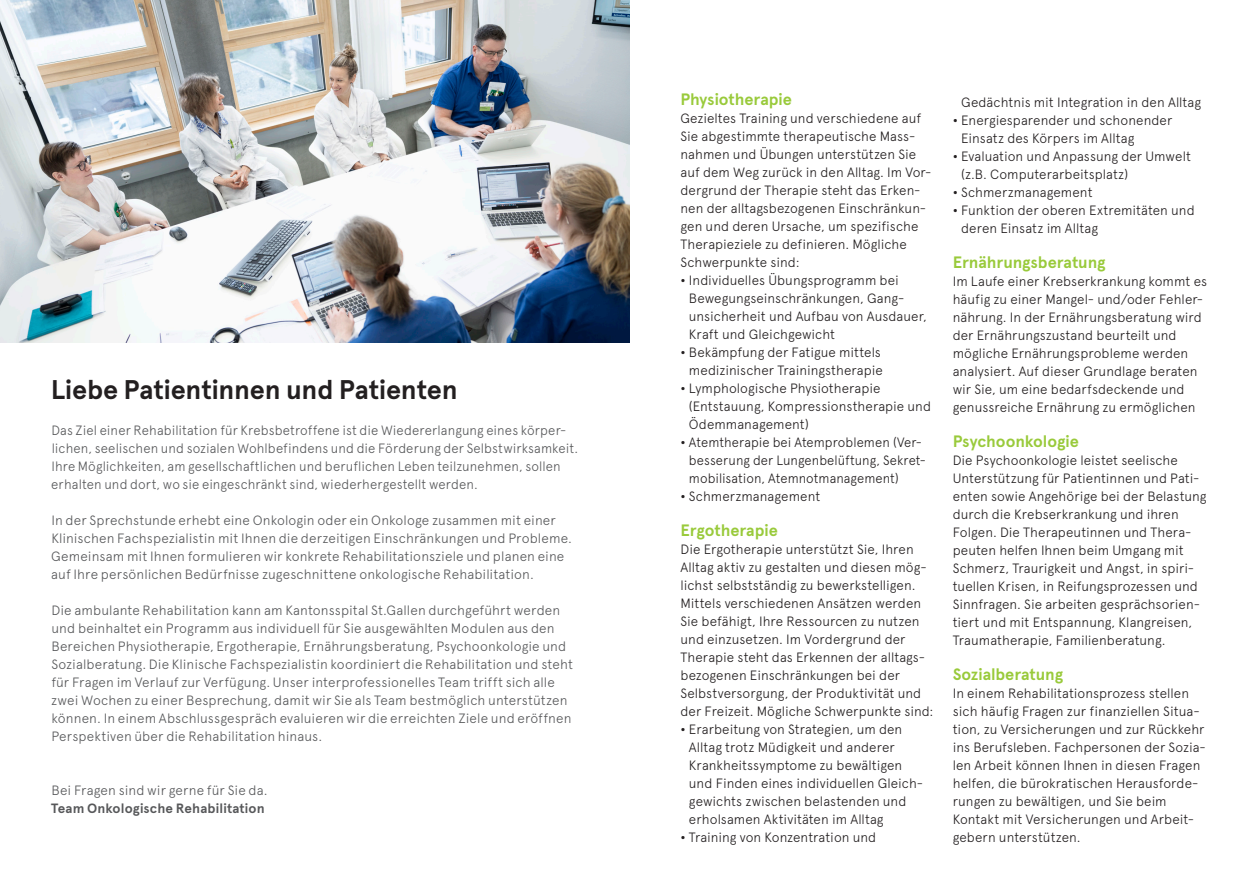
<style>
.page{position:relative;width:1259px;height:893px;background:#fff}
.page>*{position:absolute;margin:0;border:0;box-sizing:border-box;transform-origin:0 0}
.t1{font:700 27px "Apercu";letter-spacing:-.005em;color:#231f20}
.t2{font:700 16.5px "Apercu";letter-spacing:-.005em;color:#99ca3b}
.t3{font:300 13.5px/18px "Apercu";letter-spacing:.005em;color:#231f20}
.t4{font:300 13.5px/18px "Apercu";letter-spacing:.01em;color:#57585a}
.t5{font:300 13.5px/18px "Apercu";letter-spacing:.005em;color:#231f20;scale:.96 1}
.t6{font:700 13.5px "Apercu";letter-spacing:.01em;color:#57585a}
.s1{font-weight:700}
</style>
<div class="page">
<img style="left:0;top:0;width:629px;height:342px">
<h1 class="t1" style="left:51px;top:373px;width:408px">Liebe Patientinnen und Patienten</h1>
<p class="t4" style="left:51px;top:421px;width:528px">Das Ziel einer Rehabilitation für Krebsbetroffene ist die Wiedererlangung eines körper&shy;lichen, seelischen und sozialen Wohlbefindens und die Förderung der Selbstwirksamkeit.<br>Ihre Möglichkeiten, am gesellschaftlichen und beruflichen Leben teilzunehmen, sollen erhalten und dort, wo sie eingeschränkt sind, wiederhergestellt werden.</p>
<p class="t4" style="left:51px;top:511px;width:522px">In der Sprechstunde erhebt eine Onkologin oder ein Onkologe zusammen mit einer Klinischen Fachspezialistin mit Ihnen die derzeitigen Einschränkungen und Probleme.<br>Gemeinsam mit Ihnen formulieren wir konkrete Rehabilitationsziele und planen eine auf Ihre persönlichen Bedürfnisse zugeschnittene onkologische Rehabilitation.</p>
<p class="t4" style="left:51px;top:601px;width:523px">Die ambulante Rehabilitation kann am Kantonsspital St.Gallen durchgeführt werden und beinhaltet ein Programm aus individuell für Sie ausgewählten Modulen aus den Bereichen Physiotherapie, Ergotherapie, Ernährungsberatung, Psychoonkologie und Sozialberatung. Die Klinische Fachspezialistin koordiniert die Rehabilitation und steht für Fragen im Verlauf zur Verfügung. Unser interprofessionelles Team trifft sich alle zwei Wochen zu einer Besprechung, damit wir Sie als Team bestmöglich unterstützen können. In einem Abschlussgespräch evaluieren wir die erreichten Ziele und eröffnen Perspektiven über die Rehabilitation hinaus.</p>
<p class="t4" style="left:51px;top:781px;width:218px">Bei Fragen sind wir gerne für Sie da.</p>
<p class="t6" style="left:51px;top:800px;width:215px">Team Onkologische Rehabilitation</p>
<p class="t2" style="left:680px;top:90px;width:113px">Physiotherapie</p>
<p class="t3" style="left:680px;top:109px;width:252px">Gezieltes Training und verschiedene auf Sie abgestimmte therapeutische Mass&shy;nahmen und Übungen unterstützen Sie auf dem Weg zurück in den Alltag. Im Vor&shy;dergrund der Therapie steht das Erken&shy;nen der alltagsbezogenen Einschränkun&shy;gen und deren Ursache, um spezifische Therapieziele zu definieren. Mögliche Schwerpunkte sind:</p>
<p class="t3" style="left:689px;top:271px;width:239px;text-indent:-8px"><span class="s1">•</span> Individuelles Übungsprogramm bei Bewegungseinschränkungen, Gang&shy;unsicherheit und Aufbau von Ausdauer, Kraft und Gleichgewicht</p>
<p class="t3" style="left:680px;top:343px;width:204px;text-align:right"><span class="s1">•</span> Bekämpfung der Fatigue mittels medizinischer Trainingstherapie</p>
<p class="t3" style="left:689px;top:379px;width:244px;text-indent:-8px"><span class="s1">•</span> Lymphologische Physiotherapie (Entstauung, Kompressionstherapie und<br>Ödemmanagement)</p>
<p class="t5" style="left:689px;top:433px;width:248px;text-indent:-8px"><span class="s1">•</span> Atemtherapie bei Atemproblemen (Ver&shy;besserung der Lungenbelüftung, Sekret&shy;mobilisation, Atemnotmanagement)</p>
<p class="t3" style="left:680px;top:487px;width:141px"><span class="s1">•</span> Schmerzmanagement</p>
<p class="t2" style="left:680px;top:521px;width:99px">Ergotherapie</p>
<p class="t3" style="left:680px;top:540px;width:254px">Die Ergotherapie unterstützt Sie, Ihren Alltag aktiv zu gestalten und diesen mög&shy;lichst selbstständig zu bewerkstelligen.<br>Mittels verschiedenen Ansätzen werden Sie befähigt, Ihre Ressourcen zu nutzen und einzusetzen. Im Vordergrund der Therapie steht das Erkennen der alltags&shy;bezogenen Einschränkungen bei der Selbstversorgung, der Produktivität und der Freizeit. Mögliche Schwerpunkte sind:</p>
<p class="t3" style="left:689px;top:720px;width:236px;text-indent:-8px"><span class="s1">•</span> Erarbeitung von Strategien, um den Alltag trotz Müdigkeit und anderer Krankheitssymptome zu bewältigen und Finden eines individuellen Gleich&shy;gewichts zwischen belastenden und erholsamen Aktivitäten im Alltag</p>
<p class="t3" style="left:680px;top:828px;width:197px"><span class="s1">•</span> Training von Konzentration und</p>
<p class="t3" style="left:961px;top:93px;width:241px">Gedächtnis mit Integration in den Alltag</p>
<p class="t3" style="left:961px;top:111px;width:213px;text-indent:-8px"><span class="s1">•</span> Energiesparender und schonender<br>Einsatz des Körpers im Alltag</p>
<p class="t3" style="left:961px;top:147px;width:231px;text-indent:-8px"><span class="s1">•</span> Evaluation und Anpassung der Umwelt (z.B. Computerarbeitsplatz)</p>
<p class="t3" style="left:952px;top:183px;width:141px"><span class="s1">•</span> Schmerzmanagement</p>
<p class="t3" style="left:961px;top:201px;width:235px;text-indent:-8px"><span class="s1">•</span> Funktion der oberen Extremitäten und deren Einsatz im Alltag</p>
<p class="t2" style="left:952px;top:253px;width:154px">Ernährungsberatung</p>
<p class="t3" style="left:952px;top:272px;width:256px">Im Laufe einer Krebserkrankung kommt es häufig zu einer Mangel- und/oder Fehler&shy;nährung. In der Ernährungsberatung wird der Ernährungszustand beurteilt und mögliche Ernährungsprobleme werden analysiert. Auf dieser Grundlage beraten wir Sie, um eine bedarfsdeckende und genussreiche Ernährung zu ermöglichen</p>
<p class="t2" style="left:952px;top:432px;width:127px">Psychoonkologie</p>
<p class="t3" style="left:952px;top:451px;width:255px">Die Psychoonkologie leistet seelische Unterstützung für Patientinnen und Pati&shy;enten sowie Angehörige bei der Belastung durch die Krebserkrankung und ihren Folgen. Die Therapeutinnen und Thera&shy;peuten helfen Ihnen beim Umgang mit Schmerz, Traurigkeit und Angst, in spiri&shy;tuellen Krisen, in Reifungsprozessen und Sinnfragen. Sie arbeiten gesprächsorien&shy;tiert und mit Entspannung, Klangreisen, Traumatherapie, Familienberatung.</p>
<p class="t2" style="left:952px;top:665px;width:112px">Sozialberatung</p>
<p class="t3" style="left:952px;top:684px;width:254px">In einem Rehabilitationsprozess stellen sich häufig Fragen zur finanziellen Situa&shy;tion, zu Versicherungen und zur Rückkehr ins Berufsleben. Fachpersonen der Sozia&shy;len Arbeit können Ihnen in diesen Fragen helfen, die bürokratischen Herausforde&shy;rungen zu bewältigen, und Sie beim Kontakt mit Versicherungen und Arbeit&shy;gebern unterstützen.</p>
</div>
